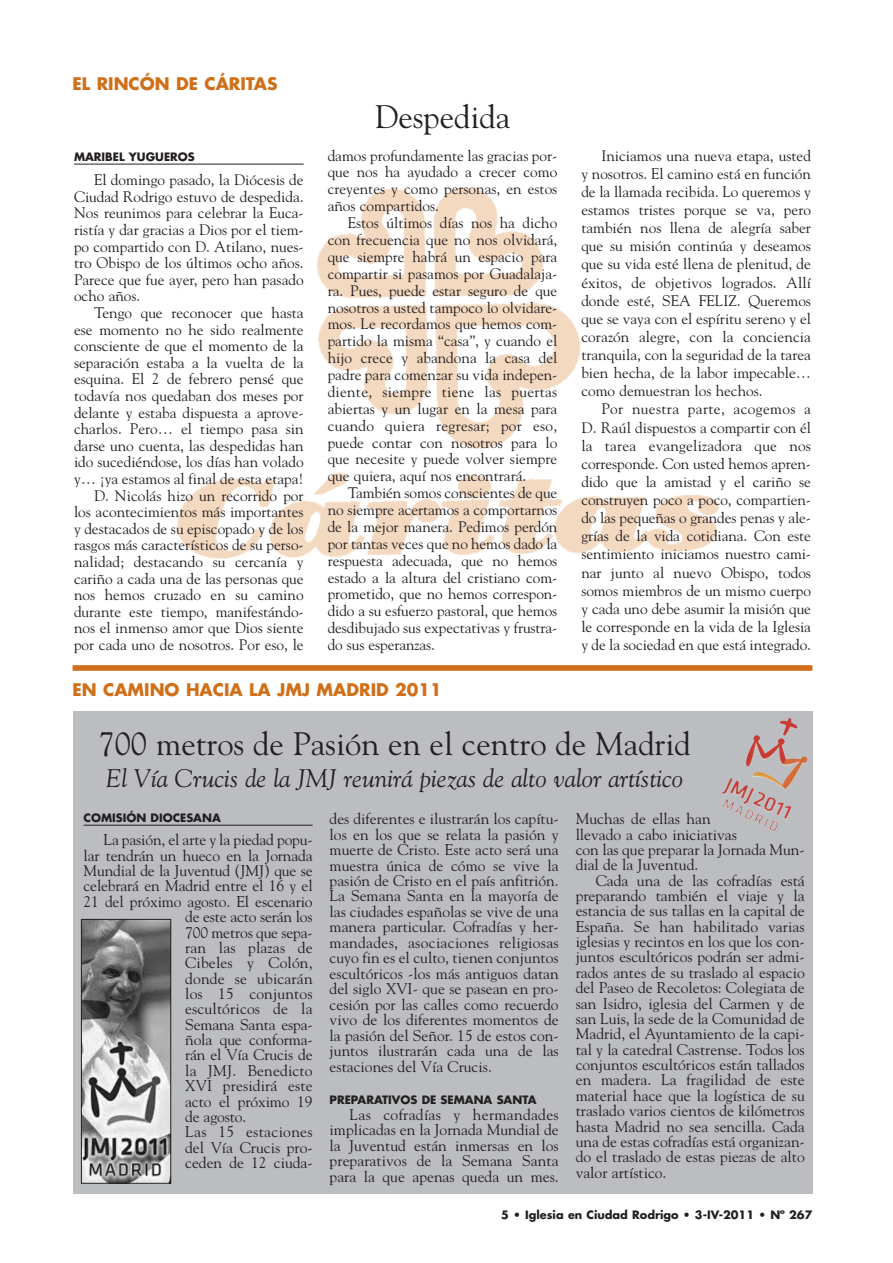
<style>
.page{position:relative;width:893px;height:1263px;background:#fff}
.page>*{position:absolute;margin:0;border:0;box-sizing:border-box;transform-origin:0 0}
.t1{font:32.4px "Goudy";color:#231f20}
.t2{font:italic 25.35px "Goudy";color:#231f20}
.t3{font:700 16.95px "Futura";color:#d06f19}
.t4{font:15.45px/15.3px "Goudy";color:#231f20;text-align:justify}
.t5{font:15.45px "Goudy";letter-spacing:.02em;color:#231f20}
.t6{font:15.3px/16.6px "Goudy";color:#231f20;text-align:justify}
.t7{font:700 11.25px "Futura";color:#231f20}
</style>
<div class="page">
<img style="left:138px;top:163px;width:581px;height:397px">
<hr style="left:74px;top:164px;width:230px;height:1px;background:#231f20">
<div style="left:73px;top:711px;width:739px;height:482px;background:#bbbdc0"></div>
<hr style="left:84px;top:825px;width:228px;height:1px;background:#231f20">
<div style="left:73px;top:665px;width:739px;height:6px;background:#d06f19"></div>
<img style="left:83px;top:921px;width:86px;height:261px">
<div style="left:81px;top:919px;width:90px;height:265px;border:1px solid #231f20"></div>
<img style="left:722px;top:718px;width:86px;height:101px">
<p class="t3" style="left:73px;top:76px;width:206px">EL RINCÓN DE CÁRITAS</p>
<p class="t7" style="left:74px;top:151px;width:122px">MARIBEL YUGUEROS</p>
<p class="t6" style="left:74px;top:173px;width:231px;text-indent:20px">El domingo pasado, la Diócesis de Ciudad Rodrigo estuvo de despedida.<br>Nos reunimos para celebrar la Euca&shy;ristía y dar gracias a Dios por el tiem&shy;po compartido con D. Atilano, nues&shy;tro Obispo de los últimos ocho años.<br>Parece que fue ayer, pero han pasado ocho años.</p>
<p class="t6" style="left:74px;top:306px;width:231px;text-align:right">Tengo que reconocer que hasta ese momento no he sido realmente consciente de que el momento de la separación estaba a la vuelta de la esquina. El 2 de febrero pensé que todavía nos quedaban dos meses por delante y estaba dispuesta a aprove&shy;charlos. Pero… el tiempo pasa sin darse uno cuenta, las despedidas han ido sucediéndose, los días han volado y… ¡ya estamos al final de esta etapa!<br>D. Nicolás hizo un recorrido por los acontecimientos más importantes y destacados de su episcopado y de los rasgos más característicos de su perso&shy;nalidad; destacando su cercanía y cariño a cada una de las personas que nos hemos cruzado en su camino durante este tiempo, manifestándo&shy;nos el inmenso amor que Dios siente por cada uno de nosotros. Por eso, le</p>
<h1 class="t1" style="left:375px;top:104px;width:137px">Despedida</h1>
<p class="t6" style="left:327px;top:148px;width:231px">damos profundamente las gracias por&shy;que nos ha ayudado a crecer como creyentes y como personas, en estos años compartidos.</p>
<p class="t6" style="left:327px;top:216px;width:231px;text-indent:20px">Estos últimos días nos ha dicho con frecuencia que no nos olvidará, que siempre habrá un espacio para compartir si pasamos por Guadalaja&shy;ra. Pues, puede estar seguro de que nosotros a usted tampoco lo olvidare&shy;mos. Le recordamos que hemos com&shy;partido la misma “casa”, y cuando el hijo crece y abandona la casa del padre para comenzar su vida indepen&shy;diente, siempre tiene las puertas abiertas y un lugar en la mesa para cuando quiera regresar; por eso, puede contar con nosotros para lo que necesite y puede volver siempre que quiera, aquí nos encontrará.</p>
<p class="t6" style="left:327px;top:486px;width:231px;text-indent:20px">También somos conscientes de que no siempre acertamos a comportarnos de la mejor manera. Pedimos perdón por tantas veces que no hemos dado la respuesta adecuada, que no hemos estado a la altura del cristiano com&shy;prometido, que no hemos correspon&shy;dido a su esfuerzo pastoral, que hemos desdibujado sus expectativas y frustra&shy;do sus esperanzas.</p>
<p class="t3" style="left:73px;top:682px;width:370px">EN CAMINO HACIA LA JMJ MADRID 2011</p>
<p class="t6" style="left:581px;top:147px;width:231px;line-height:18.1px;text-indent:20px">Iniciamos una nueva etapa, usted y nosotros. El camino está en función de la llamada recibida. Lo queremos y estamos tristes porque se va, pero también nos llena de alegría saber que su misión continúa y deseamos que su vida esté llena de plenitud, de éxitos, de objetivos logrados. Allí donde esté, SEA FELIZ. Queremos que se vaya con el espíritu sereno y el corazón alegre, con la conciencia tranquila, con la seguridad de la tarea bien hecha, de la labor impecable… como demuestran los hechos.</p>
<p class="t6" style="left:581px;top:401px;width:231px;line-height:18.1px;text-indent:20px">Por nuestra parte, acogemos a D. Raúl dispuestos a compartir con él la tarea evangelizadora que nos corresponde. Con usted hemos apren&shy;dido que la amistad y el cariño se construyen poco a poco, compartien&shy;do las pequeñas o grandes penas y ale&shy;grías de la vida cotidiana. Con este sentimiento iniciamos nuestro cami&shy;nar junto al nuevo Obispo, todos somos miembros de un mismo cuerpo y cada uno debe asumir la misión que le corresponde en la vida de la Iglesia y de la sociedad en que está integrado.</p>
<h1 class="t1" style="left:98px;top:730px;width:593px">700 metros de Pasión en el centro de Madrid</h1>
<h2 class="t2" style="left:106px;top:768px;width:578px">El Vía Crucis de la JMJ reunirá piezas de alto valor artístico</h2>
<p class="t7" style="left:84px;top:813px;width:139px">COMISIÓN DIOCESANA</p>
<p class="t4" style="left:103px;top:834px;width:210px">La pasión, el arte y la piedad popu-</p>
<p class="t4" style="left:84px;top:849px;width:230px">lar tendrán un hueco en la Jornada</p>
<p class="t4" style="left:84px;top:864px;width:230px">Mundial de la Juventud (JMJ) que se</p>
<p class="t4" style="left:84px;top:880px;width:230px">celebrará en Madrid entre el 16 y el</p>
<p class="t4" style="left:84px;top:895px;width:230px">21 del próximo agosto. El escenario</p>
<p class="t4" style="left:185px;top:910px;width:129px">de este acto serán los</p>
<p class="t4" style="left:185px;top:926px;width:129px">700 metros que sepa-</p>
<p class="t4" style="left:185px;top:941px;width:129px">ran las plazas de</p>
<p class="t4" style="left:185px;top:956px;width:129px">Cibeles y Colón,</p>
<p class="t4" style="left:185px;top:972px;width:129px">donde se ubicarán</p>
<p class="t4" style="left:185px;top:987px;width:129px">los 15 conjuntos</p>
<p class="t4" style="left:185px;top:1003px;width:129px">escultóricos de la</p>
<p class="t4" style="left:185px;top:1018px;width:129px">Semana Santa espa-</p>
<p class="t4" style="left:185px;top:1033px;width:129px">ñola que conforma-</p>
<p class="t4" style="left:185px;top:1049px;width:129px">rán el Vía Crucis de</p>
<p class="t4" style="left:185px;top:1064px;width:129px">la JMJ. Benedicto</p>
<p class="t4" style="left:185px;top:1079px;width:129px">XVI presidirá este</p>
<p class="t4" style="left:185px;top:1095px;width:129px">acto el próximo 19</p>
<p class="t4" style="left:185px;top:1110px;width:62px">de agosto.</p>
<p class="t5" style="left:185px;top:1126px;width:129px">Las 15 estaciones</p>
<p class="t4" style="left:185px;top:1141px;width:129px">del Vía Crucis pro-</p>
<p class="t4" style="left:185px;top:1156px;width:129px">ceden de 12 ciuda-</p>
<p class="t4" style="left:329px;top:812px;width:230px">des diferentes e ilustrarán los capítu&shy;los en los que se relata la pasión y muerte de Cristo. Este acto será una muestra única de cómo se vive la pasión de Cristo en el país anfitrión.<br>La Semana Santa en la mayoría de las ciudades españolas se vive de una manera particular. Cofradías y her&shy;mandades, asociaciones religiosas cuyo fin es el culto, tienen conjuntos escultóricos -los más antiguos datan del siglo XVI- que se pasean en pro&shy;cesión por las calles como recuerdo vivo de los diferentes momentos de la pasión del Señor. 15 de estos con&shy;juntos ilustrarán cada una de las estaciones del Vía Crucis.</p>
<p class="t7" style="left:329px;top:1095px;width:208px">PREPARATIVOS DE SEMANA SANTA</p>
<p class="t4" style="left:329px;top:1108px;width:230px;text-indent:20px">Las cofradías y hermandades implicadas en la Jornada Mundial de la Juventud están inmersas en los preparativos de la Semana Santa para la que apenas queda un mes.</p>
<p class="t4" style="left:575px;top:812px;width:230px;text-align:left">Muchas de ellas han<br>llevado a cabo iniciativas<br>con las que preparar la Jornada Mun&shy;dial de la Juventud.</p>
<p class="t4" style="left:575px;top:874px;width:230px;text-indent:20px">Cada una de las cofradías está preparando también el viaje y la estancia de sus tallas en la capital de España. Se han habilitado varias iglesias y recintos en los que los con&shy;juntos escultóricos podrán ser admi&shy;rados antes de su traslado al espacio del Paseo de Recoletos: Colegiata de san Isidro, iglesia del Carmen y de san Luis, la sede de la Comunidad de Madrid, el Ayuntamiento de la capi&shy;tal y la catedral Castrense. Todos los conjuntos escultóricos están tallados en madera. La fragilidad de este material hace que la logística de su traslado varios cientos de kilómetros hasta Madrid no sea sencilla. Cada una de estas cofradías está organizan&shy;do el traslado de estas piezas de alto valor artístico.</p>
<p class="t7" style="left:501px;top:1209px;width:312px">5 • Iglesia en Ciudad Rodrigo • 3-IV-2011 • Nº 267</p>
</div>
